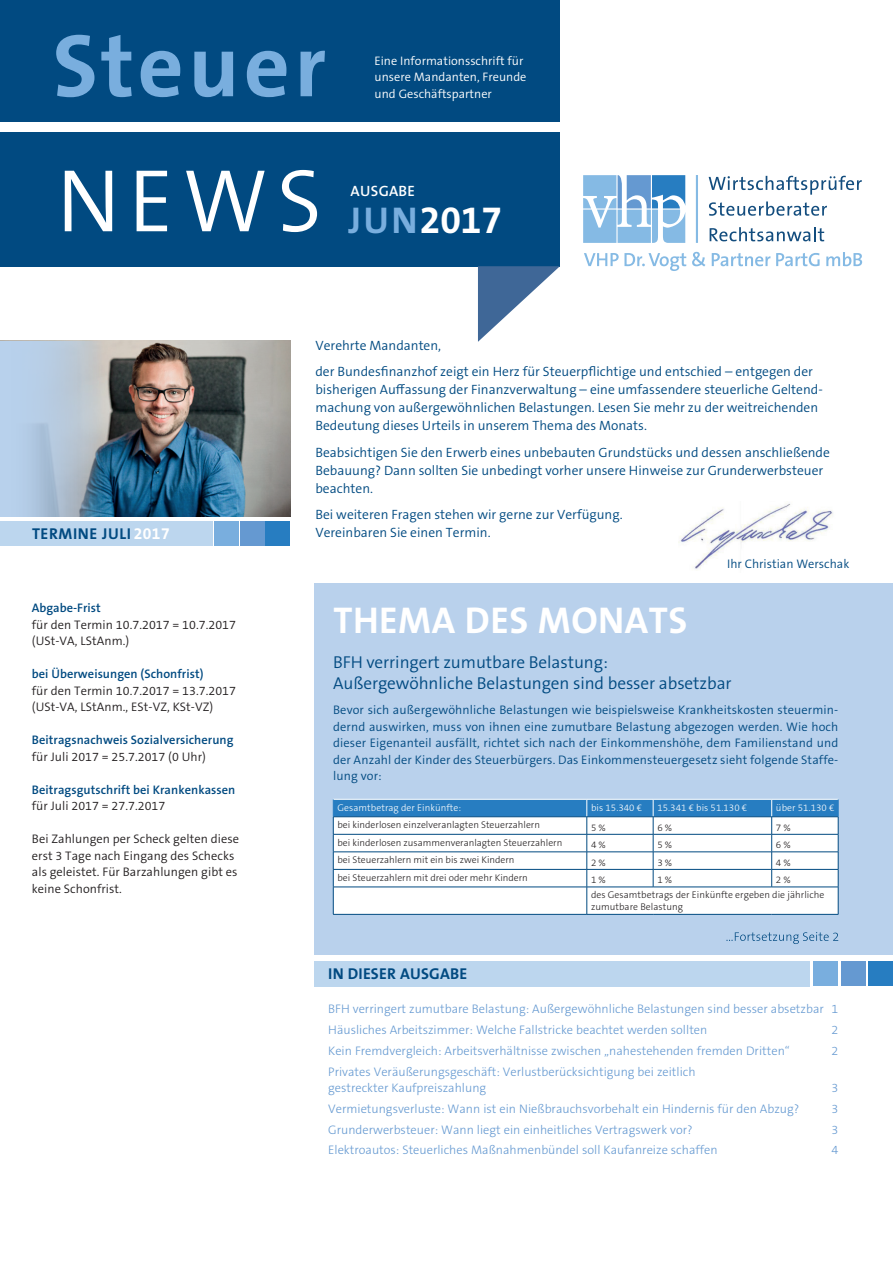
<style>
.page{position:relative;width:893px;height:1263px;background:#fff}
.page>*{position:absolute;margin:0;border:0;box-sizing:border-box;transform-origin:0 0}
.t1{font:700 37.5px "The Sans B Plus W7";letter-spacing:.015em;color:#fff}
.t2{font:300 17.25px/21px "The Sans B Plus W4";letter-spacing:-.005em;color:#014a81}
.t3{font:700 15.75px "The Sans B Plus W7";letter-spacing:.04em;color:#014a81}
.t4{font:700 15.75px "The Sans B Plus W7";letter-spacing:.02em;color:#014a81}
.t5{font:600 15px "The Sans";letter-spacing:.02em;color:#fff}
.t6{font:300 13.5px/18px "The Sans B Plus W4";color:#014a81}
.t7{font:300 12.45px/20.7px "The Sans B Plus W3";color:#6599d1}
.t8{font:300 12.45px/16.5px "The Sans B Plus W4";letter-spacing:.01em;color:#014a81;text-align:justify}
.t9{font:300 12.45px/16.5px "The Sans B Plus W4";letter-spacing:.005em;color:#231f20}
.t10{font:600 12.45px "The Sans B Plus W6";letter-spacing:.005em;color:#014a81}
.t11{font:300 12.3px/16.5px "The Sans";color:#fff}
.t12{font:300 9.75px/15px "The Sans B Plus W3";color:#231f20}
.t13{font:300 9.75px "The Sans B Plus W3";letter-spacing:.005em;color:#fff}
.s1{color:#fff}
.s2{color:#79aede}
</style>
<div class="page">
<img style="left:678px;top:503px;width:155px;height:66px">
<div style="left:314px;top:584px;width:579px;height:371px;background:#b9d1ec"></div>
<div style="left:0;top:521px;width:213px;height:25px;background:#bcd6ee"></div>
<div style="left:240px;top:521px;width:24px;height:25px;background:#6599d1"></div>
<div style="left:214px;top:521px;width:25px;height:25px;background:#79aede"></div>
<div style="left:265px;top:521px;width:25px;height:25px;background:#277dc1"></div>
<div style="left:0;top:0;width:560px;height:266px;background:#014a81"></div>
<svg style="left:65px;top:170px;width:252px;height:62px"></svg>
<svg style="left:56px;top:35px;width:269px;height:62px"></svg>
<svg style="left:478px;top:266px;width:82px;height:76px"></svg>
<div style="left:0;top:122px;width:570px;height:10px;background:#fff"></div>
<div style="left:841px;top:961px;width:25px;height:25px;background:#6599d1"></div>
<div style="left:813px;top:961px;width:25px;height:25px;background:#79aede"></div>
<div style="left:868px;top:961px;width:25px;height:25px;background:#277dc1"></div>
<div style="left:314px;top:961px;width:496px;height:25px;background:#bcd6ee"></div>
<svg style="left:726px;top:932px;width:112px;height:12px"></svg>
<svg style="left:709px;top:176px;width:153px;height:19px"></svg>
<svg style="left:709px;top:201px;width:118px;height:15px"></svg>
<svg style="left:710px;top:227px;width:114px;height:14px"></svg>
<hr style="left:696px;top:175px;width:2px;height:68px;background:#85bae4">
<svg style="left:583px;top:175px;width:102px;height:68px"></svg>
<svg style="left:584px;top:253px;width:102px;height:18px"></svg>
<svg style="left:692px;top:252px;width:13px;height:14px"></svg>
<svg style="left:712px;top:253px;width:58px;height:13px"></svg>
<svg style="left:776px;top:253px;width:44px;height:13px"></svg>
<svg style="left:826px;top:252px;width:36px;height:14px"></svg>
<img style="left:0;top:341px;width:291px;height:175px">
<svg style="left:333px;top:799px;width:506px;height:115px;background:#d3e3ef"></svg>
<hr style="left:333px;top:887px;width:254px;height:1px;background:#014a81">
<hr style="left:587px;top:887px;width:66px;height:1px;background:#014a81">
<hr style="left:653px;top:887px;width:119px;height:1px;background:#014a81">
<hr style="left:772px;top:887px;width:66px;height:1px;background:#014a81">
<hr style="left:333px;top:914px;width:254px;height:1px;background:#014a81">
<hr style="left:587px;top:914px;width:66px;height:1px;background:#014a81">
<hr style="left:653px;top:914px;width:119px;height:1px;background:#014a81">
<hr style="left:772px;top:914px;width:66px;height:1px;background:#014a81">
<p class="t3" style="left:32px;top:524px;width:139px">TERMINE JULI <span class="s1">2017</span></p>
<p class="t10" style="left:32px;top:600px;width:70px">Abgabe-Frist</p>
<p class="t9" style="left:32px;top:616px;width:206px">für den Termin 10.7.2017 = 10.7.2017 (USt-VA, LStAnm.)</p>
<p class="t10" style="left:32px;top:666px;width:173px">bei Überweisungen (Schonfrist)</p>
<p class="t9" style="left:32px;top:682px;width:206px">für den Termin 10.7.2017 = 13.7.2017 (USt-VA, LStAnm., ESt-VZ, KSt-VZ)</p>
<p class="t10" style="left:32px;top:732px;width:203px">Beitragsnachweis Sozialversicherung</p>
<p class="t9" style="left:32px;top:748px;width:176px">für Juli 2017 = 25.7.2017 (0 Uhr)</p>
<p class="t10" style="left:32px;top:781px;width:205px">Beitragsgutschrift bei Krankenkassen</p>
<p class="t9" style="left:32px;top:798px;width:135px">für Juli 2017 = 27.7.2017</p>
<p class="t9" style="left:32px;top:831px;width:209px">Bei Zahlungen per Scheck gelten diese erst 3 Tage nach Eingang des Schecks als geleistet. Für Barzahlungen gibt es keine Schonfrist.</p>
<p class="t11" style="left:374px;top:52px;width:153px">Eine Informationsschrift für unsere Mandanten, Freunde und Geschäftspartner</p>
<p class="t5" style="left:351px;top:179px;width:66px">AUSGABE</p>
<h1 class="t1" style="left:349px;top:196px;width:155px"><span class="s2">JUN</span>2017</h1>
<p class="t6" style="left:315px;top:332px;width:499px;line-height:26.5px">Verehrte Mandanten,<br>der Bundesfinanzhof zeigt ein Herz für Steuerpflichtige und entschied – entgegen der</p>
<p class="t6" style="left:315px;top:381px;width:509px">bisherigen Auffassung der Finanzverwaltung – eine umfassendere steuerliche Geltend&shy;machung von außergewöhnlichen Belastungen. Lesen Sie mehr zu der weitreichenden<br>Bedeutung dieses Urteils in unserem Thema des Monats.</p>
<p class="t6" style="left:315px;top:443px;width:516px">Beabsichtigen Sie den Erwerb eines unbebauten Grundstücks und dessen anschließende<br>Bebauung? Dann sollten Sie unbedingt vorher unsere Hinweise zur Grunderwerbsteuer beachten.</p>
<p class="t6" style="left:315px;top:506px;width:309px">Bei weiteren Fragen stehen wir gerne zur Verfügung.<br>Vereinbaren Sie einen Termin.</p>
<h1 class="t1" style="left:333px;top:596px;width:356px">THEMA DES MONATS</h1>
<p class="t8" style="left:727px;top:556px;width:124px">Ihr Christian Werschak</p>
<h2 class="t2" style="left:333px;top:652px;width:400px">BFH verringert zumutbare Belastung:<br>Außergewöhnliche Belastungen sind besser absetzbar</h2>
<p class="t8" style="left:333px;top:702px;width:507px">Bevor sich außergewöhnliche Belastungen wie beispielsweise Krankheitskosten steuermin&shy;dernd auswirken, muss von ihnen eine zumutbare Belastung abgezogen werden. Wie hoch dieser Eigenanteil ausfällt, richtet sich nach der Einkommenshöhe, dem Familienstand und der Anzahl der Kinder des Steuerbürgers. Das Einkommensteuergesetz sieht folgende Staffe&shy;lung vor:</p>
<p class="t13" style="left:338px;top:801px;width:125px">Gesamtbetrag der Einkünfte:</p>
<p class="t13" style="left:591px;top:801px;width:53px">bis 15.340 €</p>
<p class="t13" style="left:657px;top:801px;width:91px">15.341 € bis 51.130 €</p>
<p class="t13" style="left:776px;top:801px;width:60px">über 51.130 €</p>
<p class="t12" style="left:337px;top:817px;width:204px">bei kinderlosen einzelveranlagten Steuerzahlern</p>
<p class="t12" style="left:591px;top:820px;width:16px">5 %</p>
<p class="t12" style="left:657px;top:820px;width:16px">6 %</p>
<p class="t12" style="left:776px;top:820px;width:16px">7 %</p>
<p class="t12" style="left:337px;top:835px;width:226px">bei kinderlosen zusammenveranlagten Steuerzahlern</p>
<p class="t12" style="left:591px;top:837px;width:16px">4 %</p>
<p class="t12" style="left:657px;top:837px;width:16px">5 %</p>
<p class="t12" style="left:776px;top:837px;width:16px">6 %</p>
<p class="t12" style="left:337px;top:853px;width:179px">bei Steuerzahlern mit ein bis zwei Kindern</p>
<p class="t12" style="left:591px;top:855px;width:16px">2 %</p>
<p class="t12" style="left:657px;top:855px;width:16px">3 %</p>
<p class="t12" style="left:776px;top:855px;width:16px">4 %</p>
<p class="t12" style="left:337px;top:870px;width:192px">bei Steuerzahlern mit drei oder mehr Kindern</p>
<p class="t12" style="left:591px;top:873px;width:16px">1 %</p>
<p class="t12" style="left:657px;top:873px;width:16px">1 %</p>
<p class="t12" style="left:591px;top:873px;width:235px;text-indent:185px">2 %<br>des Gesamtbetrags der Einkünfte ergeben die jährliche</p>
<p class="t12" style="left:591px;top:899px;width:94px">zumutbare Belastung</p>
<p class="t4" style="left:328px;top:964px;width:140px">IN DIESER AUSGABE</p>
<p class="t7" style="left:328px;top:999px;width:512px">BFH verringert zumutbare Belastung: Außergewöhnliche Belastungen sind besser absetzbar 1<br>Häusliches Arbeitszimmer: Welche Fallstricke beachtet werden sollten</p>
<p class="t7" style="left:832px;top:1020px;width:8px">2</p>
<p class="t7" style="left:328px;top:1040px;width:463px">Kein Fremdvergleich: Arbeitsverhältnisse zwischen „nahestehenden fremden Dritten“</p>
<p class="t7" style="left:832px;top:1040px;width:8px">2</p>
<p class="t7" style="left:328px;top:1063px;width:369px;line-height:16.5px">Privates Veräußerungsgeschäft: Verlustberücksichtigung bei zeitlich gestreckter Kaufpreiszahlung</p>
<p class="t7" style="left:832px;top:1078px;width:8px">3</p>
<p class="t7" style="left:328px;top:1098px;width:473px">Vermietungsverluste: Wann ist ein Nießbrauchsvorbehalt ein Hindernis für den Abzug?</p>
<p class="t7" style="left:832px;top:1098px;width:8px">3</p>
<p class="t7" style="left:328px;top:1119px;width:366px">Grunderwerbsteuer: Wann liegt ein einheitliches Vertragswerk vor?</p>
<p class="t7" style="left:832px;top:1119px;width:8px">3</p>
<p class="t7" style="left:328px;top:1140px;width:391px">Elektroautos: Steuerliches Maßnahmenbündel soll Kaufanreize schaffen</p>
<p class="t7" style="left:832px;top:1140px;width:8px">4</p>
</div>
